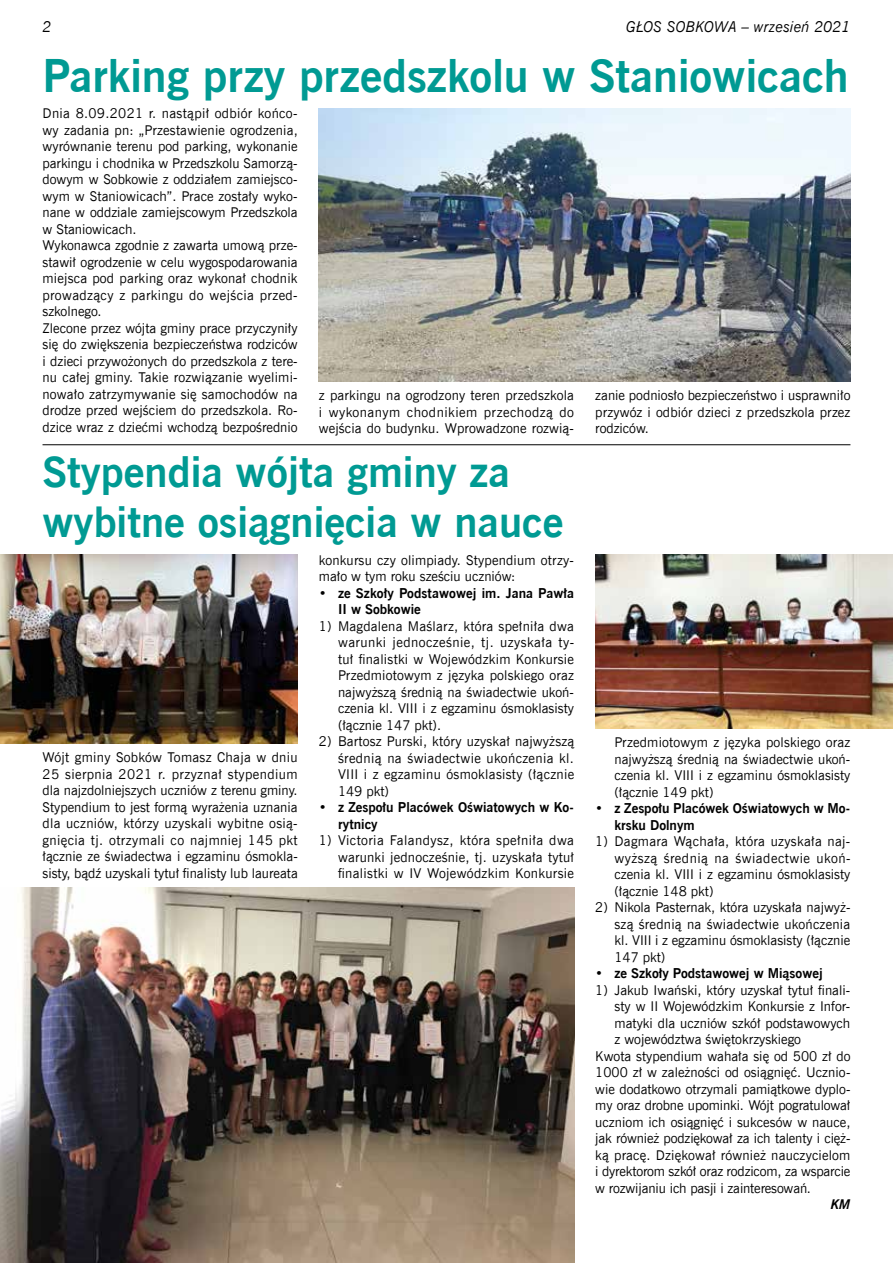
<style>
.page{position:relative;width:893px;height:1263px;background:#fff}
.page>*{position:absolute;margin:0;border:0;box-sizing:border-box;transform-origin:0 0}
.t1{font:700 45px "News Goth EU";color:#009a93}
.t2{font:700 42px/50.4px "News Goth EU";color:#009a93}
.t3{font:italic 15px "News Goth EU";color:#000}
.t4{font:13.5px/16.5px "News Goth EU";color:#000;text-align:justify}
.t5{font:700 13.5px/16.5px "News Goth EU";color:#000}
.t6{font:italic 700 13.5px "News Goth EU";color:#000}
</style>
<div class="page">
<img style="left:319px;top:108px;width:531px;height:274px">
<img style="left:0;top:887px;width:574px;height:376px">
<img style="left:0;top:555px;width:298px;height:189px">
<img style="left:595px;top:555px;width:298px;height:174px">
<hr style="left:43px;top:444px;width:807px;height:1px;background:#000">
<p class="t3" style="left:43px;top:18px;width:11px">2</p>
<p class="t3" style="left:626px;top:18px;width:226px">GŁOS SOBKOWA – wrzesień 2021</p>
<h1 class="t1" style="left:43px;top:48px;width:808px">Parking przy przedszkolu w Staniowicach</h1>
<p class="t4" style="left:43px;top:105px;width:257px;text-align:left">Dnia 8.09.2021 r. nastąpił odbiór końco&shy;wy zadania pn: „Przestawienie ogrodzenia, wyrównanie terenu pod parking, wykonanie parkingu i chodnika w Przedszkolu Samorzą&shy;dowym w Sobkowie z oddziałem zamiejsco&shy;wym w Staniowicach”. Prace zostały wyko&shy;nane w oddziale zamiejscowym Przedszkola w Staniowicach.<br>Wykonawca zgodnie z zawarta umową prze&shy;stawił ogrodzenie w celu wygospodarowania miejsca pod parking oraz wykonał chodnik prowadzący z parkingu do wejścia przed&shy;szkolnego.<br>Zlecone przez wójta gminy prace przyczyniły się do zwiększenia bezpieczeństwa rodziców i dzieci przywożonych do przedszkola z tere&shy;nu całej gminy. Takie rozwiązanie wyelimi&shy;nowało zatrzymywanie się samochodów na drodze przed wejściem do przedszkola. Ro&shy;dzice wraz z dziećmi wchodzą bezpośrednio</p>
<p class="t4" style="left:319px;top:387px;width:257px">z parkingu na ogrodzony teren przedszkola i wykonanym chodnikiem przechodzą do wejścia do budynku. Wprowadzone rozwią-</p>
<h2 class="t2" style="left:43px;top:448px;width:522px">Stypendia wójta gminy za wybitne osiągnięcia w nauce</h2>
<p class="t4" style="left:43px;top:749px;width:257px">Wójt gminy Sobków Tomasz Chaja w dniu 25 sierpnia 2021 r. przyznał stypendium dla najzdolniejszych uczniów z terenu gminy.<br>Stypendium to jest formą wyrażenia uznania dla uczniów, którzy uzyskali wybitne osią&shy;gnięcia tj. otrzymali co najmniej 145 pkt łącznie ze świadectwa i egzaminu ósmokla&shy;sisty, bądź uzyskali tytuł finalisty lub laureata</p>
<p class="t4" style="left:319px;top:552px;width:256px">konkursu czy olimpiady. Stypendium otrzy&shy;mało w tym roku sześciu uczniów:</p>
<p class="t5" style="left:338px;top:585px;width:237px;text-indent:-19px">• ze Szkoły Podstawowej im. Jana Pawła<br>II w Sobkowie</p>
<p class="t4" style="left:338px;top:618px;width:238px;text-indent:-19px">1) Magdalena Maślarz, która spełniła dwa warunki jednocześnie, tj. uzyskała ty&shy;tuł finalistki w Wojewódzkim Konkursie Przedmiotowym z języka polskiego oraz najwyższą średnią na świadectwie ukoń&shy;czenia kl. VIII i z egzaminu ósmoklasisty (łącznie 147 pkt).</p>
<p class="t4" style="left:338px;top:733px;width:238px;text-indent:-19px">2) Bartosz Purski, który uzyskał najwyższą średnią na świadectwie ukończenia kl.<br>VIII i z egzaminu ósmoklasisty (łącznie 149 pkt)</p>
<p class="t5" style="left:338px;top:799px;width:237px;text-indent:-19px">• z Zespołu Placówek Oświatowych w Ko&shy;rytnicy</p>
<p class="t4" style="left:338px;top:832px;width:238px;text-indent:-19px">1) Victoria Falandysz, która spełniła dwa warunki jednocześnie, tj. uzyskała tytuł finalistki w IV Wojewódzkim Konkursie</p>
<p class="t4" style="left:595px;top:387px;width:257px">zanie podniosło bezpieczeństwo i usprawniło przywóz i odbiór dzieci z przedszkola przez rodziców.</p>
<p class="t4" style="left:614px;top:734px;width:237px">Przedmiotowym z języka polskiego oraz najwyższą średnią na świadectwie ukoń&shy;czenia kl. VIII i z egzaminu ósmoklasisty (łącznie 149 pkt)</p>
<p class="t5" style="left:614px;top:800px;width:237px;text-indent:-19px">• z Zespołu Placówek Oświatowych w Mo&shy;krsku Dolnym</p>
<p class="t4" style="left:614px;top:833px;width:238px;text-indent:-19px">1) Dagmara Wąchała, która uzyskała naj&shy;wyższą średnią na świadectwie ukoń&shy;czenia kl. VIII i z egzaminu ósmoklasisty (łącznie 148 pkt)</p>
<p class="t4" style="left:614px;top:899px;width:237px;text-indent:-19px">2) Nikola Pasternak, która uzyskała najwyż&shy;szą średnią na świadectwie ukończenia kl. VIII i z egzaminu ósmoklasisty (łącznie 147 pkt)</p>
<p class="t5" style="left:595px;top:965px;width:229px">• ze Szkoły Podstawowej w Miąsowej</p>
<p class="t4" style="left:595px;top:982px;width:257px">1) Jakub Iwański, który uzyskał tytuł finali-</p>
<p class="t4" style="left:614px;top:998px;width:237px">sty w II Wojewódzkim Konkursie z Infor-</p>
<p class="t4" style="left:614px;top:1015px;width:237px">matyki dla uczniów szkół podstawowych</p>
<p class="t4" style="left:614px;top:1031px;width:188px">z województwa świętokrzyskiego</p>
<p class="t4" style="left:595px;top:1048px;width:257px">Kwota stypendium wahała się od 500 zł do</p>
<p class="t4" style="left:595px;top:1064px;width:257px">1000 zł w zależności od osiągnięć. Ucznio-</p>
<p class="t4" style="left:595px;top:1081px;width:257px">wie dodatkowo otrzymali pamiątkowe dyplo-</p>
<p class="t4" style="left:595px;top:1097px;width:257px">my oraz drobne upominki. Wójt pogratulował</p>
<p class="t4" style="left:595px;top:1114px;width:257px">uczniom ich osiągnięć i sukcesów w nauce,</p>
<p class="t4" style="left:595px;top:1130px;width:257px">jak również podziękował za ich talenty i cięż-</p>
<p class="t4" style="left:595px;top:1147px;width:257px">ką pracę. Dziękował również nauczycielom</p>
<p class="t4" style="left:595px;top:1163px;width:257px">i dyrektorom szkół oraz rodzicom, za wsparcie</p>
<p class="t4" style="left:595px;top:1180px;width:217px">w rozwijaniu ich pasji i zainteresowań.</p>
<p class="t6" style="left:831px;top:1196px;width:21px">KM</p>
</div>
